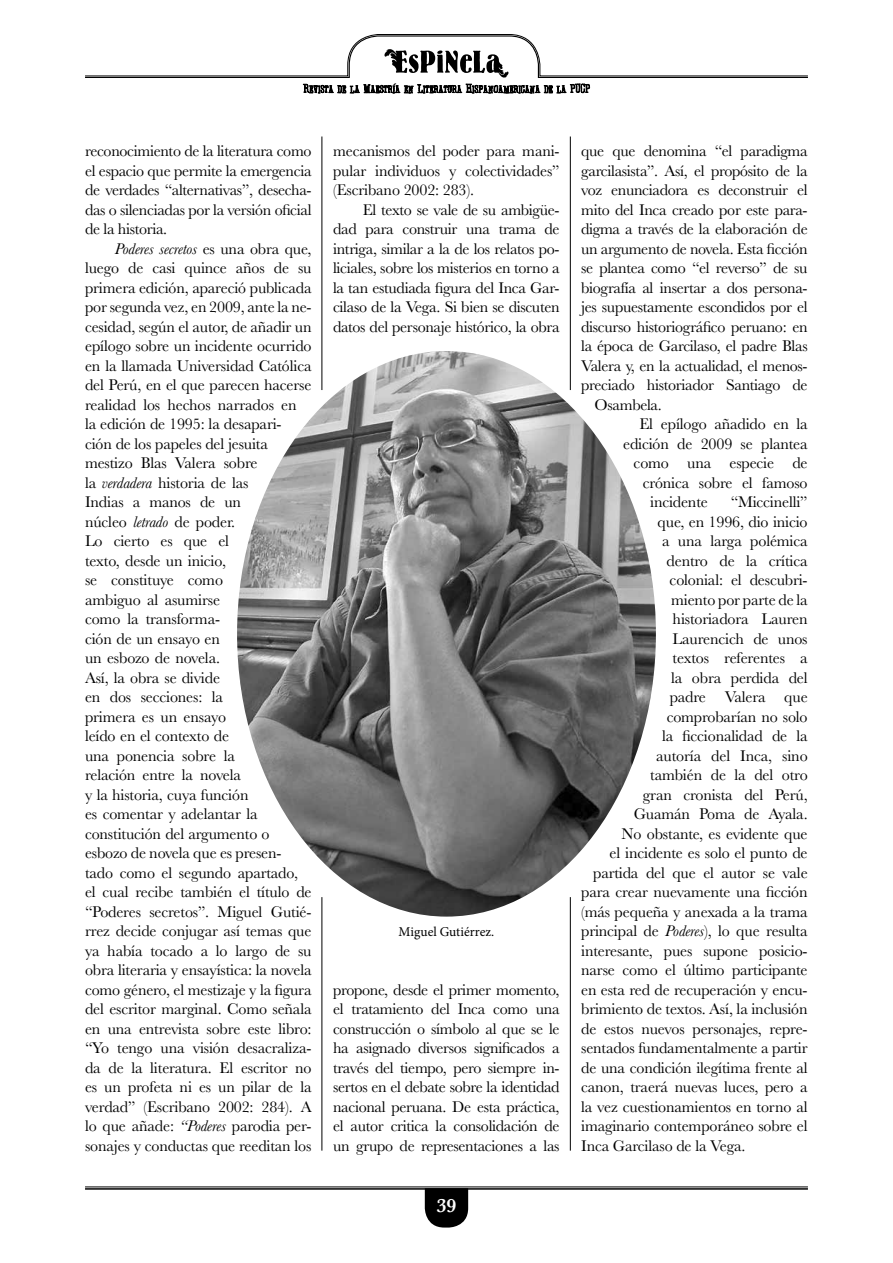
<style>
.page{position:relative;width:893px;height:1263px;background:#fff}
.page>*{position:absolute;margin:0;border:0;box-sizing:border-box;transform-origin:0 0}
.t1{font:600 19.95px "Baskerville";color:#fff}
.t2{font:16.05px/19.5px "Baskerville";letter-spacing:-.01em;color:#000;text-align:justify}
.t3{font:13.5px "Minion Pro";color:#000}
.s1{font-style:italic}
</style>
<div class="page">
<svg style="left:425px;top:1190px;width:43px;height:37px;background:#141414"></svg>
<hr style="left:85px;top:1187px;width:723px;height:1px;background:#000">
<hr style="left:85px;top:1188px;width:723px;height:2px;background:#000">
<svg style="left:85px;top:34px;width:723px;height:60px"></svg>
<img style="left:237px;top:351px;width:419px;height:566px">
<hr style="left:322px;top:137px;width:1px;height:253px;background:#000">
<hr style="left:322px;top:897px;width:1px;height:254px;background:#000">
<hr style="left:570px;top:137px;width:1px;height:253px;background:#000">
<hr style="left:570px;top:897px;width:1px;height:254px;background:#000">
<p class="t2" style="left:85px;top:141px;width:228px">reconocimiento de la literatura como el espacio que permite la emergencia de verdades “alternativas”, desecha&shy;das o silenciadas por la versión oficial de la historia.</p>
<p class="t2" style="left:85px;top:239px;width:228px;text-align:left;text-indent:30px"><span class="s1">Poderes secretos</span> es una obra que, luego de casi quince años de su primera edición, apareció publicada por segunda vez, en 2009, ante la ne&shy;cesidad, según el autor, de añadir un epílogo sobre un incidente ocurrido en la llamada Universidad Católica del Perú, en el que parecen hacerse realidad los hechos narrados en la edición de 1995: la desapari&shy;ción de los papeles del jesuita mestizo Blas Valera sobre<br>la <span class="s1">verdadera</span> historia de las<br>Indias a manos de un<br>núcleo <span class="s1">letrado</span> de poder.<br>Lo cierto es que el<br>texto, desde un inicio,<br>se constituye como<br>ambiguo al asumirse<br>como la transforma-<br>ción de un ensayo en<br>un esbozo de novela.<br>Así, la obra se divide<br>en dos secciones: la<br>primera es un ensayo<br>leído en el contexto de<br>una ponencia sobre la<br>relación entre la novela<br>y la historia, cuya función<br>es comentar y adelantar la constitución del argumento o esbozo de novela que es presen&shy;tado como el segundo apartado, el cual recibe también el título de “Poderes secretos”. Miguel Gutié&shy;rrez decide conjugar así temas que ya había tocado a lo largo de su obra literaria y ensayística: la novela como género, el mestizaje y la figura del escritor marginal. Como señala en una entrevista sobre este libro: “Yo tengo una visión desacraliza&shy;da de la literatura. El escritor no es un profeta ni es un pilar de la verdad” (Escribano 2002: 284). A lo que añade: <span class="s1">“Poderes</span> parodia per&shy;sonajes y conductas que reeditan los</p>
<p class="t2" style="left:333px;top:141px;width:228px">mecanismos del poder para mani&shy;pular individuos y colectividades” (Escribano 2002: 283).</p>
<p class="t2" style="left:333px;top:200px;width:228px;text-indent:30px">El texto se vale de su ambigüe&shy;dad para construir una trama de intriga, similar a la de los relatos po&shy;liciales, sobre los misterios en torno a la tan estudiada figura del Inca Gar&shy;cilaso de la Vega. Si bien se discuten datos del personaje histórico, la obra</p>
<p class="t3" style="left:399px;top:923px;width:97px">Miguel Gutiérrez.</p>
<p class="t2" style="left:333px;top:980px;width:228px">propone, desde el primer momento, el tratamiento del Inca como una construcción o símbolo al que se le ha asignado diversos significados a través del tiempo, pero siempre in&shy;sertos en el debate sobre la identidad nacional peruana. De esta práctica, el autor critica la consolidación de un grupo de representaciones a las</p>
<p class="t1" style="left:437px;top:1192px;width:21px">39</p>
<p class="t2" style="left:581px;top:141px;width:228px">que que denomina “el paradigma</p>
<p class="t2" style="left:581px;top:161px;width:228px">garcilasista”. Así, el propósito de la</p>
<p class="t2" style="left:581px;top:180px;width:228px">voz enunciadora es deconstruir el</p>
<p class="t2" style="left:581px;top:200px;width:228px">mito del Inca creado por este para-</p>
<p class="t2" style="left:581px;top:219px;width:228px">digma a través de la elaboración de</p>
<p class="t2" style="left:581px;top:239px;width:228px">un argumento de novela. Esta ficción</p>
<p class="t2" style="left:581px;top:258px;width:228px">se plantea como “el reverso” de su</p>
<p class="t2" style="left:581px;top:278px;width:228px">biografía al insertar a dos persona-</p>
<p class="t2" style="left:581px;top:297px;width:228px">jes supuestamente escondidos por el</p>
<p class="t2" style="left:581px;top:317px;width:228px">discurso historiográfico peruano: en</p>
<p class="t2" style="left:581px;top:336px;width:228px">la época de Garcilaso, el padre Blas</p>
<p class="t2" style="left:581px;top:356px;width:228px">Valera y, en la actualidad, el menos-</p>
<p class="t2" style="left:581px;top:375px;width:228px">preciado historiador Santiago de</p>
<p class="t2" style="left:595px;top:395px;width:69px">Osambela.</p>
<p class="t2" style="left:639px;top:414px;width:170px">El epílogo añadido en la</p>
<p class="t2" style="left:623px;top:434px;width:186px">edición de 2009 se plantea</p>
<p class="t2" style="left:634px;top:453px;width:175px">como una especie de</p>
<p class="t2" style="left:643px;top:473px;width:166px">crónica sobre el famoso</p>
<p class="t2" style="left:650px;top:492px;width:59px">incidente</p>
<p class="t2" style="left:731px;top:492px;width:78px">“Miccinelli”</p>
<p class="t2" style="left:658px;top:512px;width:151px">que, en 1996, dio inicio</p>
<p class="t2" style="left:662px;top:531px;width:147px">a una larga polémica</p>
<p class="t2" style="left:667px;top:551px;width:143px">dentro de la crítica</p>
<p class="t2" style="left:670px;top:570px;width:140px">colonial: el descubri-</p>
<p class="t2" style="left:671px;top:590px;width:138px">miento por parte de la</p>
<p class="t2" style="left:673px;top:609px;width:137px">historiadora Lauren</p>
<p class="t2" style="left:673px;top:629px;width:136px">Laurencich de unos</p>
<p class="t2" style="left:673px;top:648px;width:136px">textos referentes a</p>
<p class="t2" style="left:671px;top:668px;width:138px">la obra perdida del</p>
<p class="t2" style="left:670px;top:687px;width:140px">padre Valera que</p>
<p class="t2" style="left:667px;top:707px;width:142px">comprobarían no solo</p>
<p class="t2" style="left:662px;top:726px;width:147px">la ficcionalidad de la</p>
<p class="t2" style="left:656px;top:746px;width:153px">autoría del Inca, sino</p>
<p class="t2" style="left:650px;top:765px;width:159px">también de la del otro</p>
<p class="t2" style="left:643px;top:785px;width:167px">gran cronista del Perú,</p>
<p class="t2" style="left:634px;top:804px;width:175px">Guamán Poma de Ayala.</p>
<p class="t2" style="left:622px;top:824px;width:187px">No obstante, es evidente que</p>
<p class="t2" style="left:610px;top:843px;width:200px">el incidente es solo el punto de</p>
<p class="t2" style="left:593px;top:863px;width:216px">partida del que el autor se vale</p>
<p class="t2" style="left:581px;top:882px;width:228px">para crear nuevamente una ficción</p>
<p class="t2" style="left:581px;top:902px;width:228px">(más pequeña y anexada a la trama</p>
<p class="t2" style="left:581px;top:921px;width:228px">principal de <span class="s1">Poderes</span>), lo que resulta</p>
<p class="t2" style="left:581px;top:941px;width:228px">interesante, pues supone posicio-</p>
<p class="t2" style="left:581px;top:960px;width:228px">narse como el último participante</p>
<p class="t2" style="left:581px;top:980px;width:228px">en esta red de recuperación y encu-</p>
<p class="t2" style="left:581px;top:999px;width:228px">brimiento de textos. Así, la inclusión</p>
<p class="t2" style="left:581px;top:1019px;width:228px">de estos nuevos personajes, repre-</p>
<p class="t2" style="left:581px;top:1038px;width:228px">sentados fundamentalmente a partir</p>
<p class="t2" style="left:581px;top:1058px;width:228px">de una condición ilegítima frente al</p>
<p class="t2" style="left:581px;top:1077px;width:228px">canon, traerá nuevas luces, pero a</p>
<p class="t2" style="left:581px;top:1097px;width:228px">la vez cuestionamientos en torno al</p>
<p class="t2" style="left:581px;top:1116px;width:228px">imaginario contemporáneo sobre el</p>
<p class="t2" style="left:581px;top:1136px;width:166px">Inca Garcilaso de la Vega.</p>
</div>
